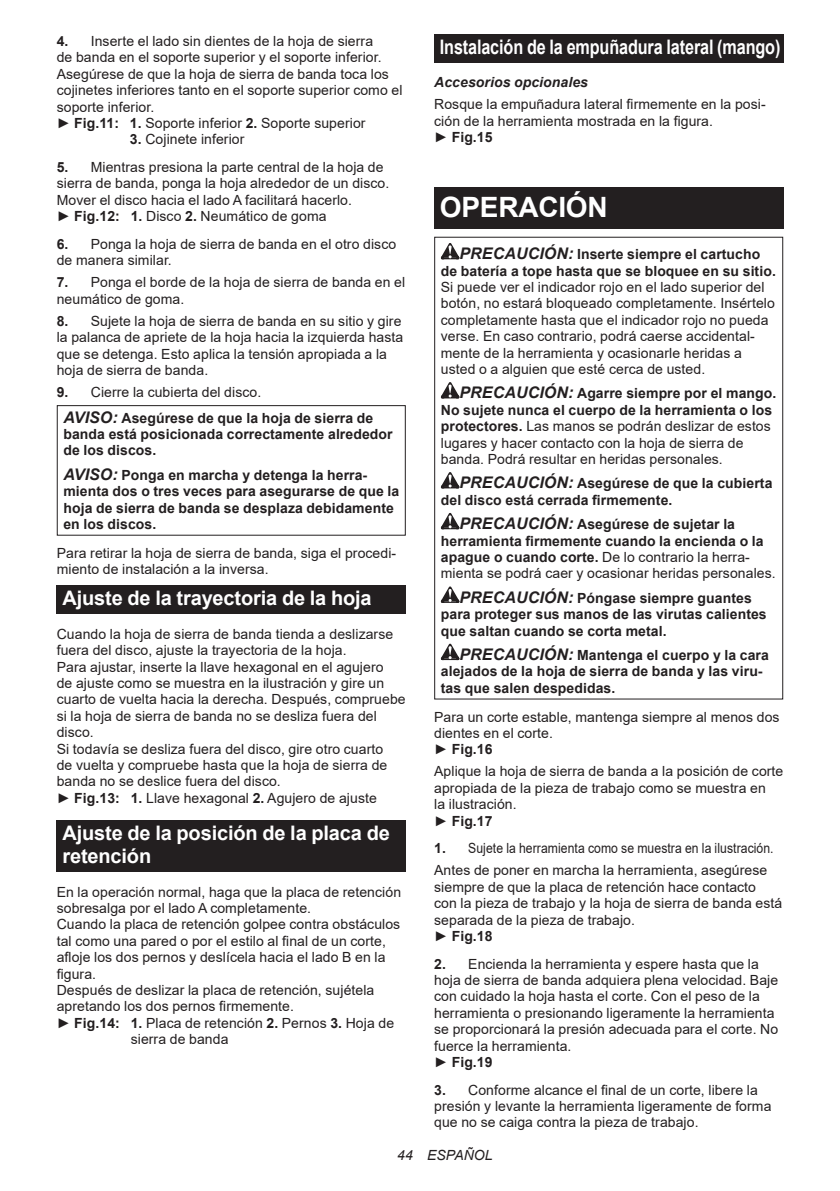
<style>
.page{position:relative;width:840px;height:1191px;background:#fff}
.page>*{position:absolute;margin:0;border:0;box-sizing:border-box;transform-origin:0 0}
.t1{font:700 28px "Arial";letter-spacing:-.01em;color:#fff}
.t2{font:700 20px/23.4px "Arial";letter-spacing:-.01em;color:#fff}
.t3{font:700 20px "Arial";letter-spacing:-.01em;color:#fff;scale:.81 1}
.t4{font:14px/16.4px "Arial";letter-spacing:.005em;color:#231f20}
.t5{font:700 14px/16.4px "Arial";letter-spacing:.005em;color:#231f20}
.t6{font:14px/22px "Arial";letter-spacing:.005em;color:#231f20;scale:.87 1}
.t7{font:italic 700 14px "Arial";letter-spacing:.005em;color:#231f20}
.t8{font:italic 14px "Arial";letter-spacing:.005em;color:#231f20}
.s1{font-weight:700}
.s2{font-weight:400}
.s3{font-style:italic;font-size:16px}
.s4{font-weight:700;font-style:italic;font-size:16px}
</style>
<div class="page">
<div style="left:57px;top:405px;width:348px;height:131px;border:1px solid #231f20"></div>
<div style="left:57px;top:585px;width:348px;height:29px;background:#231f20"></div>
<div style="left:57px;top:819px;width:348px;height:52px;background:#231f20"></div>
<div style="left:434px;top:34px;width:348px;height:29px;background:#231f20"></div>
<div style="left:434px;top:188px;width:348px;height:41px;background:#231f20"></div>
<svg style="left:440px;top:243px;width:19px;height:16px"></svg>
<svg style="left:440px;top:382px;width:19px;height:16px"></svg>
<svg style="left:440px;top:472px;width:19px;height:16px"></svg>
<svg style="left:440px;top:513px;width:19px;height:16px"></svg>
<svg style="left:440px;top:586px;width:19px;height:17px"></svg>
<svg style="left:440px;top:643px;width:19px;height:17px"></svg>
<p class="t4" style="left:57px;top:33px;width:347px"><span class="s1">4.</span> Inserte el lado sin dientes de la hoja de sierra<br>de banda en el soporte superior y el soporte inferior.<br>Asegúrese de que la hoja de sierra de banda toca los cojinetes inferiores tanto en el soporte superior como el soporte inferior.<br>► <span class="s1">Fig.11: 1.</span> Soporte inferior <span class="s1">2.</span> Soporte superior</p>
<p class="t4" style="left:130px;top:131px;width:116px"><span class="s1">3.</span> Cojinete inferior</p>
<p class="t4" style="left:57px;top:159px;width:334px"><span class="s1">5.</span> Mientras presiona la parte central de la hoja de sierra de banda, ponga la hoja alrededor de un disco.<br>Mover el disco hacia el lado A facilitará hacerlo.<br>► <span class="s1">Fig.12: 1.</span> Disco <span class="s1">2.</span> Neumático de goma</p>
<p class="t4" style="left:57px;top:236px;width:341px"><span class="s1">6.</span> Ponga la hoja de sierra de banda en el otro disco de manera similar.</p>
<p class="t4" style="left:57px;top:274px;width:350px"><span class="s1">7.</span> Ponga el borde de la hoja de sierra de banda en el neumático de goma.</p>
<p class="t4" style="left:57px;top:313px;width:348px"><span class="s1">8.</span> Sujete la hoja de sierra de banda en su sitio y gire la palanca de apriete de la hoja hacia la izquierda hasta que se detenga. Esto aplica la tensión apropiada a la hoja de sierra de banda.</p>
<p class="t5" style="left:63px;top:379px;width:311px;line-height:25.6px;text-indent:-7px">9. <span class="s2">Cierre la cubierta del disco.<br></span><span class="s3">AVISO:</span> Asegúrese de que la hoja de sierra de</p>
<p class="t5" style="left:63px;top:426px;width:330px">banda está posicionada correctamente alrededor de los discos.</p>
<p class="t5" style="left:63px;top:467px;width:337px"><span class="s3">AVISO:</span> Ponga en marcha y detenga la herra&shy;mienta dos o tres veces para asegurarse de que la hoja de sierra de banda se desplaza debidamente en los discos.</p>
<p class="t4" style="left:57px;top:544px;width:341px">Para retirar la hoja de sierra de banda, siga el procedi&shy;miento de instalación a la inversa.</p>
<h2 class="t2" style="left:62px;top:587px;width:310px">Ajuste de la trayectoria de la hoja</h2>
<p class="t4" style="left:57px;top:625px;width:350px">Cuando la hoja de sierra de banda tienda a deslizarse fuera del disco, ajuste la trayectoria de la hoja.<br>Para ajustar, inserte la llave hexagonal en el agujero<br>de ajuste como se muestra en la ilustración y gire un cuarto de vuelta hacia la derecha. Después, compruebe si la hoja de sierra de banda no se desliza fuera del disco.<br>Si todavía se desliza fuera del disco, gire otro cuarto<br>de vuelta y compruebe hasta que la hoja de sierra de banda no se deslice fuera del disco.<br>► <span class="s1">Fig.13: 1.</span> Llave hexagonal <span class="s1">2.</span> Agujero de ajuste</p>
<h2 class="t2" style="left:62px;top:821px;width:329px">Ajuste de la posición de la placa de retención</h2>
<p class="t4" style="left:57px;top:883px;width:345px">En la operación normal, haga que la placa de retención</p>
<p class="t4" style="left:57px;top:899px;width:256px">sobresalga por el lado A completamente.</p>
<p class="t4" style="left:57px;top:916px;width:345px">Cuando la placa de retención golpee contra obstáculos</p>
<p class="t4" style="left:57px;top:932px;width:330px">tal como una pared o por el estilo al final de un corte,</p>
<p class="t4" style="left:57px;top:949px;width:330px">afloje los dos pernos y deslícela hacia el lado B en la</p>
<p class="t4" style="left:57px;top:965px;width:41px">figura.</p>
<p class="t4" style="left:57px;top:981px;width:319px">Después de deslizar la placa de retención, sujétela</p>
<p class="t4" style="left:57px;top:998px;width:239px">apretando los dos pernos firmemente.</p>
<p class="t4" style="left:57px;top:1014px;width:339px">► <span class="s1">Fig.14: 1.</span> Placa de retención <span class="s1">2.</span> Pernos <span class="s1">3.</span> Hoja de</p>
<p class="t4" style="left:131px;top:1030px;width:99px">sierra de banda</p>
<h2 class="t3" style="left:439px;top:33px;width:422px">Instalación de la empuñadura lateral (mango)</h2>
<p class="t7" style="left:434px;top:73px;width:155px">Accesorios opcionales</p>
<p class="t4" style="left:434px;top:96px;width:333px">Rosque la empuñadura lateral firmemente en la posi&shy;ción de la herramienta mostrada en la figura.<br>► <span class="s1">Fig.15</span></p>
<h1 class="t1" style="left:439px;top:188px;width:169px">OPERACIÓN</h1>
<p class="t5" style="left:440px;top:246px;width:336px;text-align:center"><span class="s3">PRECAUCIÓN:</span> Inserte siempre el cartucho<br>de batería a tope hasta que se bloquee en su sitio.</p>
<p class="t4" style="left:440px;top:279px;width:335px">Si puede ver el indicador rojo en el lado superior del botón, no estará bloqueado completamente. Insértelo completamente hasta que el indicador rojo no pueda verse. En caso contrario, podrá caerse accidental&shy;mente de la herramienta y ocasionarle heridas a usted o a alguien que esté cerca de usted.</p>
<p class="t4" style="left:440px;top:385px;width:337px;text-indent:19px"><span class="s4">PRECAUCIÓN:</span> <span class="s1">Agarre siempre por el mango.<br>No sujete nunca el cuerpo de la herramienta o los protectores.</span> Las manos se podrán deslizar de estos lugares y hacer contacto con la hoja de sierra de banda. Podrá resultar en heridas personales.</p>
<p class="t5" style="left:440px;top:475px;width:333px;text-indent:19px"><span class="s3">PRECAUCIÓN:</span> Asegúrese de que la cubierta del disco está cerrada firmemente.</p>
<p class="t5" style="left:440px;top:516px;width:336px;text-indent:19px"><span class="s3">PRECAUCIÓN:</span> Asegúrese de sujetar la herramienta firmemente cuando la encienda o la apague o cuando corte. <span class="s2">De lo contrario la herra&shy;mienta se podrá caer y ocasionar heridas personales.</span></p>
<p class="t5" style="left:440px;top:590px;width:327px;text-indent:19px"><span class="s3">PRECAUCIÓN:</span> Póngase siempre guantes para proteger sus manos de las virutas calientes que saltan cuando se corta metal.</p>
<p class="t5" style="left:440px;top:647px;width:329px;text-indent:19px"><span class="s3">PRECAUCIÓN:</span> Mantenga el cuerpo y la cara alejados de la hoja de sierra de banda y las viru&shy;tas que salen despedidas.</p>
<p class="t4" style="left:434px;top:708px;width:346px">Para un corte estable, mantenga siempre al menos dos dientes en el corte.<br>► <span class="s1">Fig.16</span></p>
<p class="t4" style="left:434px;top:763px;width:350px">Aplique la hoja de sierra de banda a la posición de corte apropiada de la pieza de trabajo como se muestra en<br>la ilustración.<br>► <span class="s1">Fig.17</span></p>
<p class="t6" style="left:434px;top:837px;width:391px"><span class="s1">1.</span> Sujete la herramienta como se muestra en la ilustración.<br>Antes de poner en marcha la herramienta, asegúrese</p>
<p class="t4" style="left:434px;top:878px;width:349px">siempre de que la placa de retención hace contacto con la pieza de trabajo y la hoja de sierra de banda está separada de la pieza de trabajo.<br>► <span class="s1">Fig.18</span></p>
<p class="t4" style="left:434px;top:955px;width:345px"><span class="s1">2.</span> Encienda la herramienta y espere hasta que la hoja de sierra de banda adquiera plena velocidad. Baje con cuidado la hoja hasta el corte. Con el peso de la herramienta o presionando ligeramente la herramienta se proporcionará la presión adecuada para el corte. No fuerce la herramienta.<br>► <span class="s1">Fig.19</span></p>
<p class="t4" style="left:434px;top:1081px;width:338px"><span class="s1">3.</span> Conforme alcance el final de un corte, libere la presión y levante la herramienta ligeramente de forma que no se caiga contra la pieza de trabajo.</p>
<p class="t8" style="left:397px;top:1146px;width:97px">44 ESPAÑOL</p>
</div>
